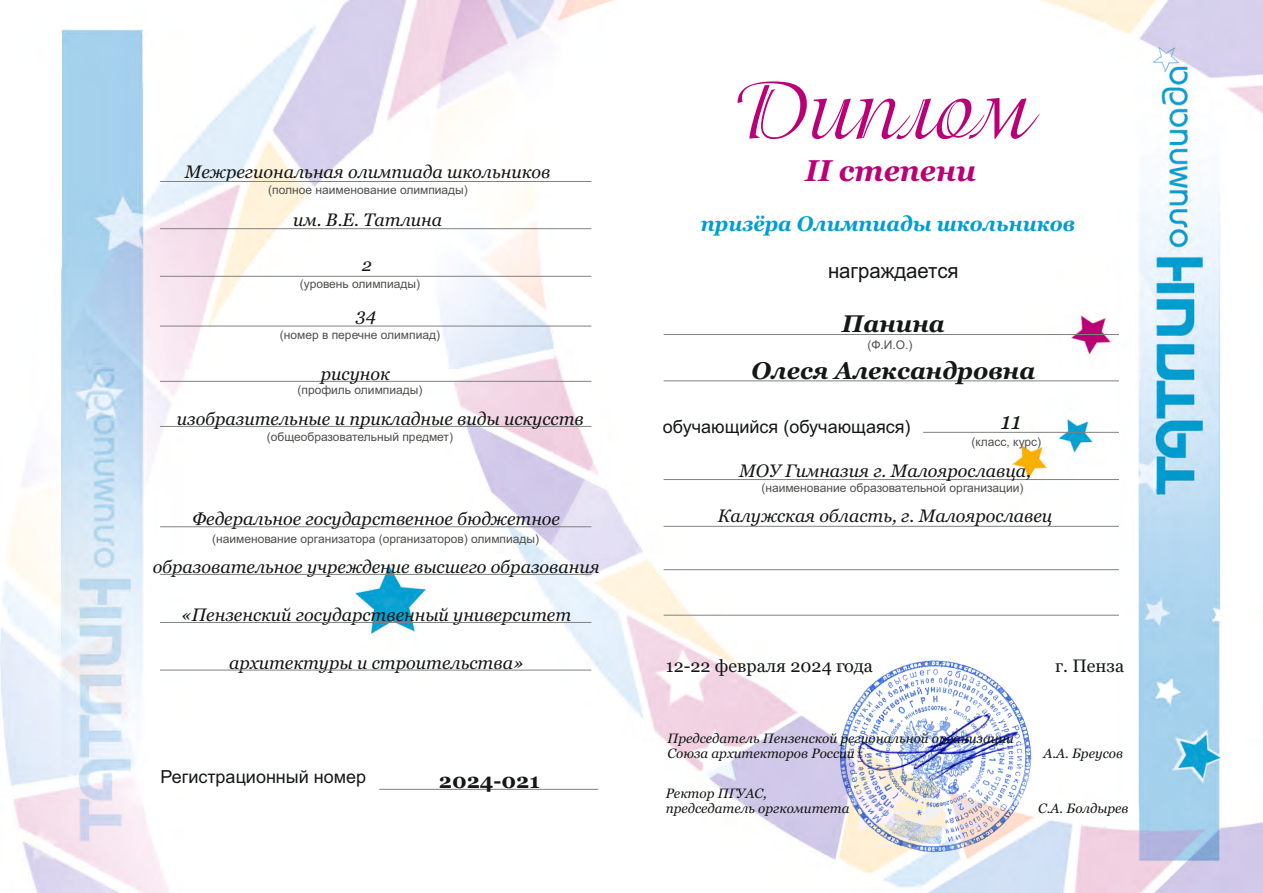
<style>
.page{position:relative;width:1263px;height:893px;background:#fff}
.page>*{position:absolute;margin:0;border:0;box-sizing:border-box;transform-origin:0 0}
.t1{font:90px "Isadora Cyr";color:#ba0076}
.t2{font:italic 700 30px "Georgia";color:#ba0076}
.t3{font:italic 700 24px/46.5px "Georgia";color:#151616;text-align:center}
.t4{font:italic 24px "Georgia";color:#151616}
.t5{font:italic 700 21px "Georgia";color:#009ed1}
.t6{font:21px "Arial";color:#151616}
.t7{font:700 21px "Georgia";color:#151616}
.t8{font:italic 18px "Georgia";color:#151616}
.t9{font:18px "Arial";color:#151616}
.t10{font:18px "Georgia";color:#151616}
.t11{font:italic 13.5px/15.3px "Georgia";color:#151616}
.t12{font:12px "Arial";color:#4e4e4d}
</style>
<div class="page">
<img style="left:0;top:0;width:1263px;height:893px">
<hr style="left:160px;top:181px;width:431px;height:1px;background:#818281">
<hr style="left:160px;top:228px;width:431px;height:1px;background:#818281">
<hr style="left:160px;top:276px;width:431px;height:1px;background:#818281">
<hr style="left:160px;top:326px;width:431px;height:1px;background:#818281">
<hr style="left:160px;top:381px;width:431px;height:1px;background:#818281">
<hr style="left:160px;top:526px;width:431px;height:1px;background:#818281">
<hr style="left:160px;top:574px;width:431px;height:1px;background:#818281">
<hr style="left:160px;top:426px;width:431px;height:1px;background:#818281">
<hr style="left:160px;top:622px;width:431px;height:1px;background:#818281">
<hr style="left:160px;top:670px;width:431px;height:1px;background:#818281">
<hr style="left:379px;top:789px;width:219px;height:1px;background:#818281">
<hr style="left:923px;top:432px;width:196px;height:1px;background:#818281">
<hr style="left:664px;top:479px;width:455px;height:1px;background:#818281">
<hr style="left:664px;top:526px;width:455px;height:1px;background:#818281">
<hr style="left:664px;top:569px;width:455px;height:1px;background:#818281">
<hr style="left:664px;top:615px;width:455px;height:1px;background:#818281">
<hr style="left:664px;top:334px;width:455px;height:1px;background:#818281">
<hr style="left:664px;top:381px;width:455px;height:1px;background:#818281">
<img style="left:903px;top:611px;width:196px;height:195px">
<img style="left:840px;top:661px;width:191px;height:191px">
<img style="left:855px;top:740px;width:163px;height:112px">
<p class="t8" style="left:185px;top:165px;width:367px">Межрегиональная олимпиада школьников</p>
<p class="t8" style="left:293px;top:212px;width:151px">им. В.Е. Татлина</p>
<p class="t12" style="left:268px;top:185px;width:201px">(полное наименование олимпиады)</p>
<p class="t8" style="left:362px;top:258px;width:12px">2</p>
<p class="t12" style="left:300px;top:279px;width:122px">(уровень олимпиады)</p>
<h1 class="t1" style="left:732px;top:72px;width:301px">Диплом</h1>
<h2 class="t2" style="left:805px;top:158px;width:172px">II степени</h2>
<p class="t5" style="left:701px;top:215px;width:376px">призёра Олимпиады школьников</p>
<p class="t6" style="left:828px;top:263px;width:132px">награждается</p>
<p class="t8" style="left:356px;top:307px;width:22px">34</p>
<h3 class="t3" style="left:751px;top:302px;width:285px">Панина<br>Олеся Александровна</h3>
<p class="t12" style="left:280px;top:330px;width:162px">(номер в перечне олимпиад)</p>
<p class="t12" style="left:867px;top:340px;width:47px">(Ф.И.О.)</p>
<p class="t8" style="left:321px;top:366px;width:70px">рисунок</p>
<p class="t8" style="left:177px;top:411px;width:408px">изобразительные и прикладные виды искусств</p>
<p class="t12" style="left:297px;top:386px;width:126px">(профиль олимпиады)</p>
<h3 class="t4" style="left:1001px;top:411px;width:22px">11</h3>
<p class="t9" style="left:663px;top:420px;width:249px">обучающийся (обучающаяся)</p>
<p class="t12" style="left:267px;top:432px;width:188px">(общеобразовательный предмет)</p>
<p class="t12" style="left:971px;top:437px;width:71px">(класс, курс)</p>
<p class="t12" style="left:761px;top:483px;width:264px">(наименование образовательной организации)</p>
<p class="t8" style="left:739px;top:464px;width:293px">МОУ Гимназия г. Малоярославца,</p>
<p class="t8" style="left:718px;top:508px;width:336px">Калужская область, г. Малоярославец</p>
<p class="t8" style="left:192px;top:511px;width:369px">Федеральное государственное бюджетное</p>
<p class="t8" style="left:153px;top:559px;width:448px">образовательное учреждение высшего образования</p>
<p class="t8" style="left:181px;top:607px;width:391px">«Пензенский государственный университет</p>
<p class="t8" style="left:229px;top:655px;width:296px">архитектуры и строительства»</p>
<p class="t12" style="left:212px;top:534px;width:328px">(наименование организатора (организаторов) олимпиады)</p>
<p class="t10" style="left:666px;top:658px;width:209px">12-22 февраля 2024 года</p>
<p class="t10" style="left:1055px;top:658px;width:70px">г. Пенза</p>
<p class="t9" style="left:161px;top:770px;width:207px">Регистрационный номер</p>
<p class="t7" style="left:439px;top:772px;width:102px">2024-021</p>
<p class="t11" style="left:667px;top:731px;width:348px">Председатель Пензенской региональной организации<br>Союза архитекторов России</p>
<p class="t11" style="left:666px;top:786px;width:185px">Ректор ПГУАС, председатель оргкомитета</p>
<p class="t11" style="left:1043px;top:747px;width:81px">А.А. Бреусов</p>
<p class="t11" style="left:1038px;top:802px;width:92px">С.А. Болдырев</p>
</div>
